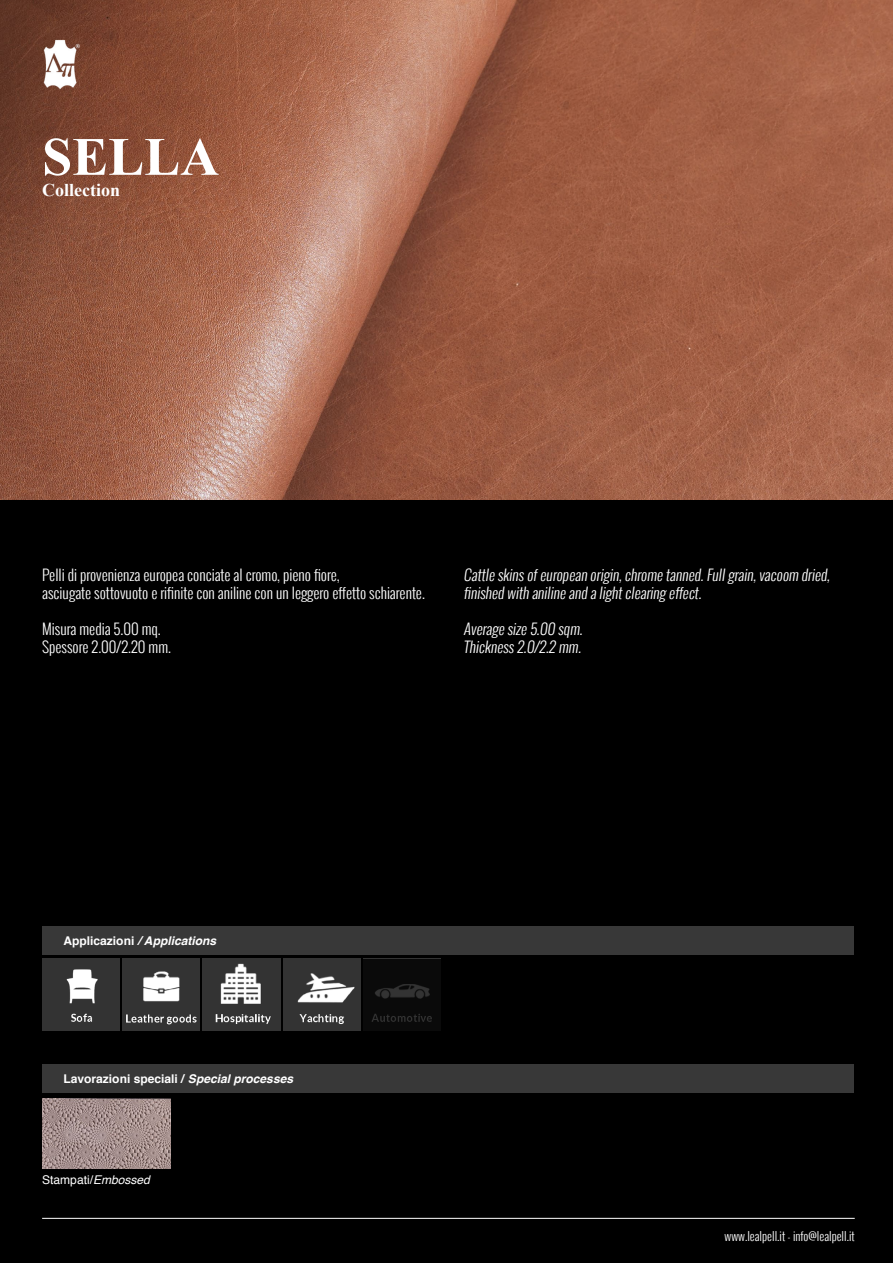
<style>
.page{position:relative;width:893px;height:1263px;background:#000}
.page>*{position:absolute;margin:0;border:0;box-sizing:border-box;transform-origin:0 0}
.t1{font:700 54px "Times New Roman";color:#fff}
.t2{font:700 18px "Times New Roman";color:#fff}
.t3{font:300 15px/18px "Oswald";color:#fff}
.t4{font:700 12px "Helvetica";color:#fff}
.t5{font:300 12px "Oswald";color:#fff}
.t6{font:italic 700 12px "Helvetica";color:#fff}
.t7{font:12px "Helvetica";color:#fff}
.s1{font-style:normal}
.s2{font-style:italic}
</style>
<div class="page">
<img style="left:0;top:0;width:893px;height:500px">
<div style="left:42px;top:926px;width:811px;height:28px;background:#383838"></div>
<div style="left:42px;top:1064px;width:811px;height:29px;background:#383838"></div>
<img style="left:203px;top:959px;width:77px;height:71px">
<img style="left:122px;top:959px;width:78px;height:71px">
<img style="left:42px;top:959px;width:78px;height:71px">
<img style="left:283px;top:959px;width:77px;height:71px">
<svg style="left:371px;top:984px;width:61px;height:38px;fill:#0a0a0a"></svg>
<img style="left:42px;top:1099px;width:129px;height:70px">
<hr style="left:42px;top:1218px;width:813px;height:1px;background:#fff">
<img style="left:42px;top:39px;width:39px;height:51px">
<h1 class="t1" style="left:42px;top:119px;width:179px">SELLA</h1>
<p class="t2" style="left:42px;top:178px;width:79px">Collection</p>
<p class="t3" style="left:42px;top:566px;width:384px">Pelli di provenienza europea conciate al cromo, pieno fiore,<br>asciugate sottovuoto e rifinite con aniline con un leggero effetto schiarente.</p>
<p class="t3" style="left:42px;top:620px;width:130px">Misura media 5.00 mq.<br>Spessore 2.00/2.20 mm.</p>
<p class="t3" style="left:464px;top:566px;width:371px">Cattle skinsofeuropean origin,chrome tanned.Fullgrain,vacoom dried, finished with aniline and a lightclearing effect.</p>
<p class="t3" style="left:464px;top:620px;width:123px">Average size 5.00 sqm.<br>Thickness2.0/2.2 mm.</p>
<p class="t6" style="left:63px;top:930px;width:154px"><span class="s1">Applicazioni</span> / Applications</p>
<p class="t4" style="left:63px;top:1069px;width:231px">Lavorazioni speciali / <span class="s2">Special processes</span></p>
<p class="t7" style="left:42px;top:1171px;width:109px">Stampati/<span class="s2">Embossed</span></p>
<p class="t5" style="left:725px;top:1227px;width:132px">www.lealpell.it - info@lealpell.it</p>
</div>
